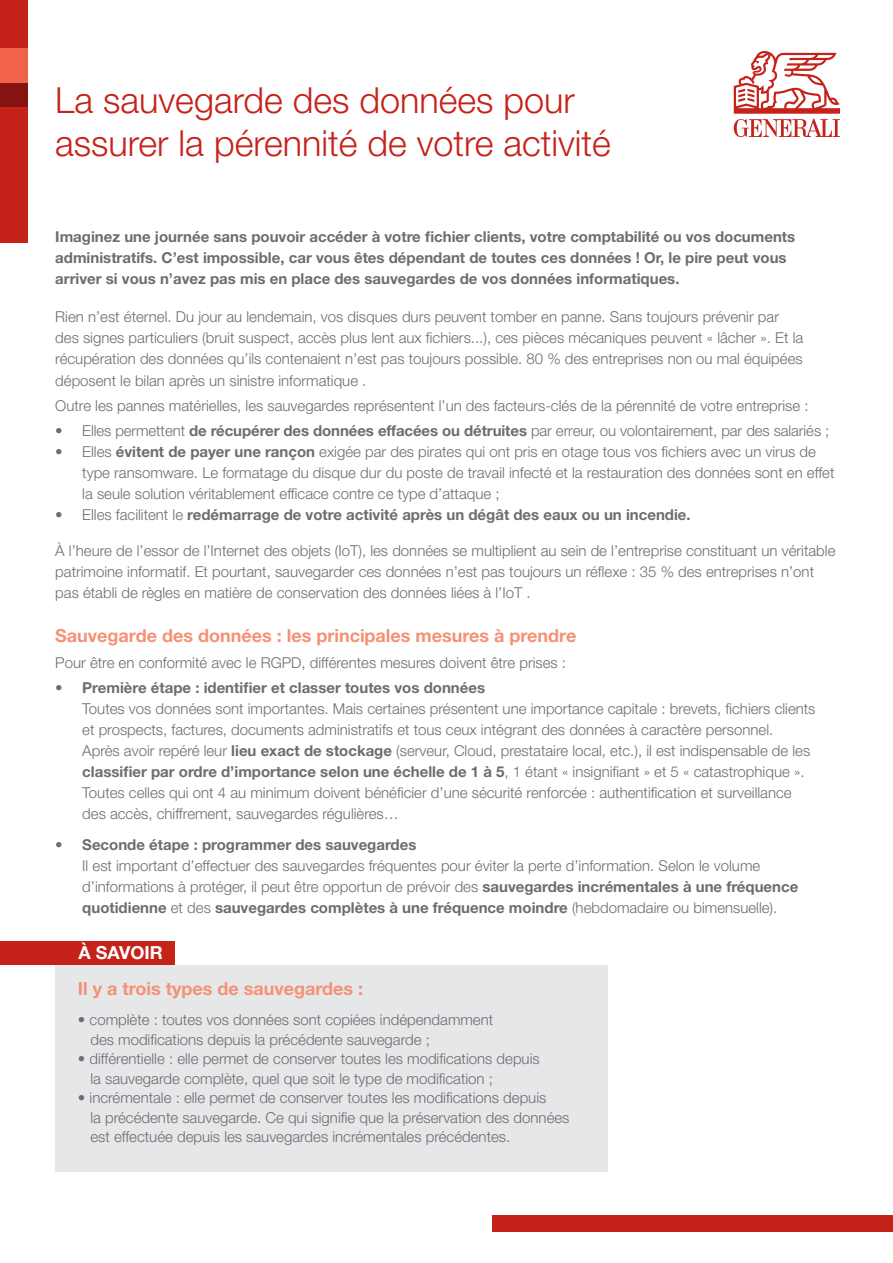
<style>
.page{position:relative;width:893px;height:1263px;background:#fff}
.page>*{position:absolute;margin:0;border:0;box-sizing:border-box;transform-origin:0 0}
.t1{font:300 36px/43.2px "Helvetica Neue LT Std";color:#c5221a}
.t2{font:700 18px "Helvetica Neue LT Std";color:#f59174}
.t3{font:700 18px "Helvetica Neue LT Std";color:#fff}
.t4{font:300 15px/21px "Helvetica Neue LT Std";color:#6c6d70}
.t5{font:700 15px/21px "Helvetica Neue LT Std";color:#6c6d70}
.s1{font-weight:700}
.s2{font-weight:300}
</style>
<div class="page">
<div style="left:492px;top:1215px;width:401px;height:17px;background:#c5221a"></div>
<svg style="left:734px;top:51px;width:106px;height:86px"></svg>
<div style="left:0;top:0;width:28px;height:48px;background:#c5221a"></div>
<div style="left:0;top:106px;width:28px;height:137px;background:#c5221a"></div>
<div style="left:0;top:48px;width:28px;height:35px;background:#f1624b"></div>
<div style="left:0;top:83px;width:28px;height:23px;background:#851312"></div>
<div style="left:0;top:941px;width:175px;height:24px;background:#c5221a"></div>
<div style="left:55px;top:965px;width:552px;height:207px;background:#e6e7e9"></div>
<p class="t1" style="left:55px;top:78px;width:557px">La sauvegarde des données pour assurer la pérennité de votre activité</p>
<p class="t5" style="left:55px;top:226px;width:741px">Imaginez une journée sans pouvoir accéder à votre fichier clients, votre comptabilité ou vos documents administratifs. C’est impossible, car vous êtes dépendant de toutes ces données ! Or, le pire peut vous arriver si vous n’avez pas mis en place des sauvegardes de vos données informatiques.</p>
<p class="t4" style="left:55px;top:306px;width:749px">Rien n’est éternel. Du jour au lendemain, vos disques durs peuvent tomber en panne. Sans toujours prévenir par des signes particuliers (bruit suspect, accès plus lent aux fichiers...), ces pièces mécaniques peuvent « lâcher ». Et la récupération des données qu’ils contenaient n’est pas toujours possible. 80 % des entreprises non ou mal équipées déposent le bilan après un sinistre informatique .</p>
<p class="t4" style="left:55px;top:395px;width:755px">Outre les pannes matérielles, les sauvegardes représentent l’un des facteurs-clés de la pérennité de votre entreprise :</p>
<p class="t4" style="left:55px;top:420px;width:776px">• Elles permettent <span class="s1">de récupérer des données effacées ou détruites</span> par erreur, ou volontairement, par des salariés ;</p>
<p class="t4" style="left:82px;top:441px;width:754px;text-indent:-27px">• Elles <span class="s1">évitent de payer une rançon</span> exigée par des pirates qui ont pris en otage tous vos fichiers avec un virus de type ransomware. Le formatage du disque dur du poste de travail infecté et la restauration des données sont en effet la seule solution véritablement efficace contre ce type d’attaque ;</p>
<p class="t5" style="left:55px;top:504px;width:637px"><span class="s2">• Elles facilitent le</span> redémarrage de votre activité après un dégât des eaux ou un incendie.</p>
<p class="t4" style="left:55px;top:540px;width:782px">À l’heure de l’essor de l’Internet des objets (IoT), les données se multiplient au sein de l’entreprise constituant un véritable patrimoine informatif. Et pourtant, sauvegarder ces données n’est pas toujours un réflexe : 35 % des entreprises n’ont pas établi de règles en matière de conservation des données liées à l’IoT .</p>
<p class="t2" style="left:55px;top:625px;width:523px">Sauvegarde des données : les principales mesures à prendre</p>
<p class="t4" style="left:55px;top:651px;width:512px">Pour être en conformité avec le RGPD, différentes mesures doivent être prises :</p>
<p class="t4" style="left:82px;top:677px;width:735px;text-indent:-27px"><span class="s1">• Première étape : identifier et classer toutes vos données<br></span>Toutes vos données sont importantes. Mais certaines présentent une importance capitale : brevets, fichiers clients et prospects, factures, documents administratifs et tous ceux intégrant des données à caractère personnel.<br>Après avoir repéré leur <span class="s1">lieu exact de stockage</span> (serveur, Cloud, prestataire local, etc.), il est indispensable de les <span class="s1">classifier par ordre d’importance selon une échelle de 1 à 5</span>, 1 étant « insignifiant » et 5 « catastrophique ».<br>Toutes celles qui ont 4 au minimum doivent bénéficier d’une sécurité renforcée : authentification et surveillance des accès, chiffrement, sauvegardes régulières…</p>
<p class="t4" style="left:82px;top:834px;width:717px;text-indent:-27px"><span class="s1">• Seconde étape : programmer des sauvegardes<br></span>Il est important d’effectuer des sauvegardes fréquentes pour éviter la perte d’information. Selon le volume d’informations à protéger, il peut être opportun de prévoir des <span class="s1">sauvegardes incrémentales à une fréquence quotidienne</span> et des <span class="s1">sauvegardes complètes à une fréquence moindre</span> (hebdomadaire ou bimensuelle).</p>
<p class="t3" style="left:79px;top:942px;width:86px">À SAVOIR</p>
<p class="t2" style="left:78px;top:978px;width:287px">Il y a trois types de sauvegardes :</p>
<p class="t4" style="left:90px;top:1010px;width:404px;line-height:19.5px;text-indent:-13px">• complète : toutes vos données sont copiées indépendamment des modifications depuis la précédente sauvegarde ;</p>
<p class="t4" style="left:90px;top:1049px;width:451px;line-height:19.5px;text-indent:-13px">• différentielle : elle permet de conserver toutes les modifications depuis la sauvegarde complète, quel que soit le type de modification ;</p>
<p class="t4" style="left:90px;top:1088px;width:481px;line-height:19.5px;text-indent:-13px">• incrémentale : elle permet de conserver toutes les modifications depuis<br>la précédente sauvegarde. Ce qui signifie que la préservation des données est effectuée depuis les sauvegardes incrémentales précédentes.</p>
</div>
